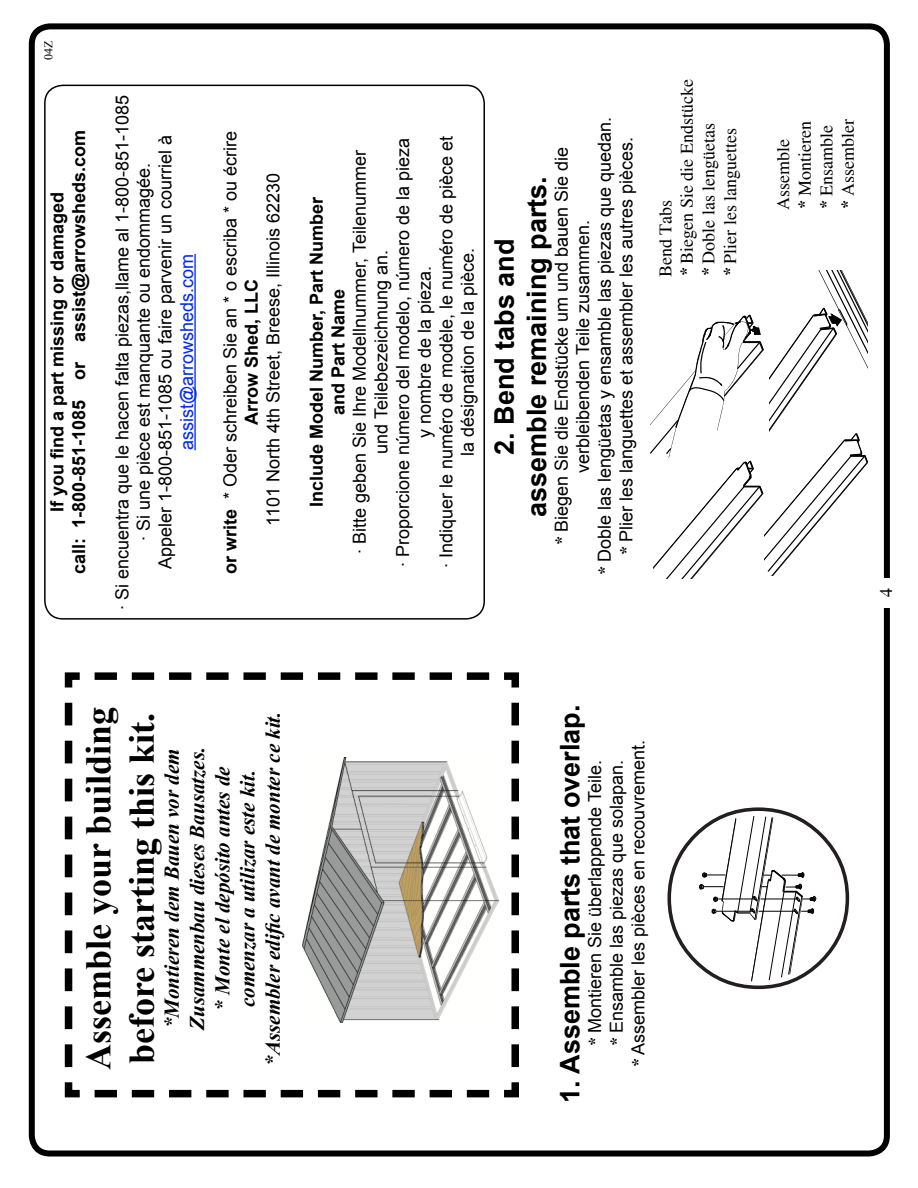
<style>
.page{position:relative;width:918px;height:1188px;background:#fff}
.page>*{position:absolute;margin:0;border:0;box-sizing:border-box;transform-origin:0 0}
.t1{font:700 36px/43.2px "Times New Roman";color:#000}
.t2{font:700 27px/32.4px "Arial";color:#000;text-align:center}
.t3{font:italic 700 21px/25.2px "Times New Roman";color:#000;text-align:center}
.t4{font:18px/21.6px "Arial";color:#000;text-align:center}
.t5{font:700 18px/21.6px "Arial";color:#000;text-align:center}
.t6{font:18px/21.6px "Times";color:#000}
.t7{font:18px "Arial";color:#0028fb}
.t8{font:12px "Times New Roman";color:#000}
.s1{font-weight:700}
.s2{font-family:"Times New Roman";font-weight:700;font-style:italic}
</style>
<div class="page">
<div style="left:29px;top:23px;width:861px;height:1133px;border:6px solid #000;border-radius:18px"></div>
<img style="left:883px;top:579px;width:7px;height:28px">
<hr style="left:194px;top:254px;width:2px;height:196px;background:#0028fb">
<div style="left:44px;top:85px;width:441px;height:535px;border:2px solid #000;border-radius:18px"></div>
<svg style="left:64px;top:672px;width:455px;height:426px"></svg>
<svg style="left:668px;top:807px;width:181px;height:182px"></svg>
<svg style="left:651px;top:270px;width:217px;height:309px"></svg>
<p class="t8" style="left:40px;top:60px;width:21px;rotate:-90deg">04Z</p>
<p class="t5" style="left:47px;top:574px;width:445px;rotate:-90deg">If you find a part missing or damaged<br>call: 1-800-851-1085 or assist@arrowsheds.com</p>
<p class="t4" style="left:111px;top:610px;width:517px;rotate:-90deg">∙ Si encuentra que le hacen falta piezas,llame al 1-800-851-1085 ∙ Si une pièce est manquante ou endommagée.<br>Appeler 1-800-851-1085 ou faire parvenir un courriel à</p>
<p class="t7" style="left:175px;top:450px;width:198px;rotate:-90deg">assist@arrowsheds.com</p>
<p class="t4" style="left:219px;top:574px;width:445px;rotate:-90deg"><span class="s1">or write</span> * Oder schreiben Sie an * o escriba * ou écrire<br><span class="s1">Arrow Shed, LLC</span></p>
<p class="t4" style="left:263px;top:526px;width:354px;rotate:-90deg">1101 North 4th Street, Breese, Illinois 62230</p>
<p class="t5" style="left:306px;top:507px;width:312px;rotate:-90deg">Include Model Number, Part Number and Part Name</p>
<p class="t4" style="left:349px;top:568px;width:434px;rotate:-90deg">∙ Bitte geben Sie Ihre Modellnummer, Teilenummer und Teilebezeichnung an.<br>∙ Proporcione número del modelo, número de la pieza y nombre de la pieza.<br>∙ Indiquer le numéro de modèle, le numéro de pièce et la désignation de la pièce.</p>
<p class="t4" style="left:551px;top:576px;width:461px;rotate:-90deg"><span class="s2">*</span> Biegen Sie die Endstücke um und bauen Sie die verbleibenden Teile zusammen.<br><span class="s2">*</span> Doble las lengüetas y ensamble las piezas que quedan. <span class="s2">*</span> Plier les languettes et assembler les autres pièces.</p>
<h2 class="t2" style="left:489px;top:517px;width:342px;rotate:-90deg">2. Bend tabs and assemble remaining parts.</h2>
<p class="t6" style="left:655px;top:277px;width:199px;rotate:-90deg">Bend Tabs<br><span class="s2">*</span> Biegen Sie die Endstücke <span class="s2">*</span> Doble las lengüetas<br><span class="s2">*</span> Plier les languettes</p>
<p class="t6" style="left:773px;top:210px;width:92px;rotate:-90deg">Assemble<br><span class="s2">*</span> Montieren <span class="s2">*</span> Ensamble <span class="s2">*</span> Assembler</p>
<p class="t6" style="left:875px;top:597px;width:10px;rotate:-90deg">4</p>
<h1 class="t1" style="left:76px;top:1070px;width:365px;rotate:-90deg">Assemble your building before starting this kit.</h1>
<p class="t3" style="left:159px;top:1066px;width:356px;rotate:-90deg">*Montieren dem Bauen vor dem<br>Zusammenbau dieses Bausatzes.<br>* Monte el depósito antes de<br>comenzar a utilizar este kit.<br>*Assembler edific avant de monter ce kit.</p>
<h2 class="t2" style="left:555px;top:1103px;width:400px;rotate:-90deg">1. Assemble parts that overlap.</h2>
<p class="t4" style="left:584px;top:1068px;width:330px;rotate:-90deg"><span class="s2">*</span> Montieren Sie überlappende Teile.<br><span class="s2">*</span> Ensamble las piezas que solapan.<br><span class="s2">*</span> Assembler les pièces en recouvrement.</p>
</div>
